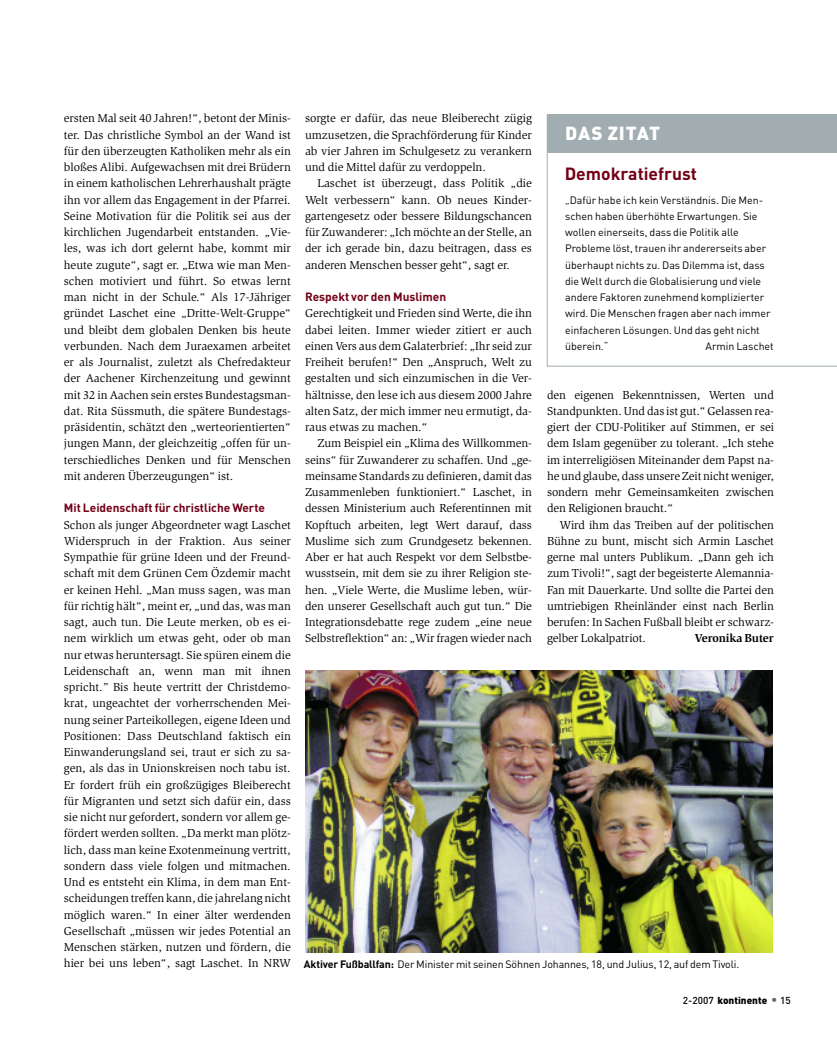
<style>
.page{position:relative;width:837px;height:1049px;background:#fff}
.page>*{position:absolute;margin:0;border:0;box-sizing:border-box;transform-origin:0 0}
.t1{font:900 18.75px "DIN Pro";letter-spacing:.05em;color:#fff}
.t2{font:700 17.5px "DIN Pro";color:#720016}
.t3{font:11.88px/16.2px "Slimbach Std";color:#000;text-align:justify}
.t4{font:700 11.88px "DIN Pro";color:#720016}
.t5{font:700 11.88px "Slimbach Std";letter-spacing:-.005em;color:#000}
.t6{font:10.62px/16.2px "DIN Pro";color:#000}
.t7{font:900 10px "DIN Pro";color:#000}
.s1{font-weight:700}
.s2{font-weight:500}
.s3{font-weight:500;font-size:12.5px;color:#666}
</style>
<div class="page">
<svg style="left:546px;top:153px;width:290px;height:214px"></svg>
<div style="left:546px;top:114px;width:290px;height:39px;background:#a1adb0"></div>
<img style="left:305px;top:670px;width:467px;height:282px">
<p class="t3" style="left:64px;top:111px;width:228px">ersten Mal seit 40 Jahren!“, betont der Minis&shy;ter. Das christliche Symbol an der Wand ist für den überzeugten Katholiken mehr als ein bloßes Alibi. Aufgewachsen mit drei Brüdern in einem katholischen Lehrerhaushalt prägte ihn vor allem das Engagement in der Pfarrei.<br>Seine Motivation für die Politik sei aus der kirchlichen Jugendarbeit entstanden. „Vie&shy;les, was ich dort gelernt habe, kommt mir heute zugute“, sagt er. „Etwa wie man Men&shy;schen motiviert und führt. So etwas lernt man nicht in der Schule.“ Als 17-Jähriger gründet Laschet eine „Dritte-Welt-Gruppe“ und bleibt dem globalen Denken bis heute verbunden. Nach dem Juraexamen arbeitet er als Journalist, zuletzt als Chefredakteur der Aachener Kirchenzeitung und gewinnt mit 32 in Aachen sein erstes Bundestagsman&shy;dat. Rita Süssmuth, die spätere Bundestags&shy;präsidentin, schätzt den „werteorientierten“ jungen Mann, der gleichzeitig „offen für un&shy;terschiedliches Denken und für Menschen mit anderen Überzeugungen“ ist.</p>
<p class="t4" style="left:64px;top:501px;width:202px">Mit Leidenschaft für christliche Werte</p>
<p class="t3" style="left:64px;top:517px;width:228px">Schon als junger Abgeordneter wagt Laschet Widerspruch in der Fraktion. Aus seiner Sympathie für grüne Ideen und der Freund&shy;schaft mit dem Grünen Cem Özdemir macht er keinen Hehl. „Man muss sagen, was man für richtig hält“, meint er, „und das, was man sagt, auch tun. Die Leute merken, ob es ei&shy;nem wirklich um etwas geht, oder ob man nur etwas heruntersagt. Sie spüren einem die Leidenschaft an, wenn man mit ihnen spricht.” Bis heute vertritt der Christdemo&shy;krat, ungeachtet der vorherrschenden Mei&shy;nung seiner Parteikollegen, eigene Ideen und Positionen: Dass Deutschland faktisch ein Einwanderungsland sei, traut er sich zu sa&shy;gen, als das in Unionskreisen noch tabu ist.<br>Er fordert früh ein großzügiges Bleiberecht für Migranten und setzt sich dafür ein, dass sie nicht nur gefordert, sondern vor allem ge&shy;fördert werden sollten. „Da merkt man plötz&shy;lich, dass man keine Exotenmeinung vertritt, sondern dass viele folgen und mitmachen.<br>Und es entsteht ein Klima, in dem man Ent&shy;scheidungen treffen kann, die jahrelang nicht möglich waren.“ In einer älter werdenden Gesellschaft „müssen wir jedes Potential an Menschen stärken, nutzen und fördern, die hier bei uns leben“, sagt Laschet. In NRW</p>
<p class="t3" style="left:305px;top:111px;width:228px">sorgte er dafür, das neue Bleiberecht zügig umzusetzen, die Sprachförderung für Kinder ab vier Jahren im Schulgesetz zu verankern und die Mittel dafür zu verdoppeln.</p>
<p class="t3" style="left:305px;top:176px;width:228px;text-indent:12px">Laschet ist überzeugt, dass Politik „die Welt verbessern“ kann. Ob neues Kinder&shy;gartengesetz oder bessere Bildungschancen für Zuwanderer: „Ich möchte an der Stelle, an der ich gerade bin, dazu beitragen, dass es anderen Menschen besser geht“, sagt er.</p>
<p class="t4" style="left:305px;top:290px;width:143px">Respekt vor den Muslimen</p>
<p class="t3" style="left:305px;top:306px;width:228px">Gerechtigkeit und Frieden sind Werte, die ihn dabei leiten. Immer wieder zitiert er auch einen Vers aus dem Galaterbrief: „Ihr seid zur Freiheit berufen!“ Den „Anspruch, Welt zu gestalten und sich einzumischen in die Ver&shy;hältnisse, den lese ich aus diesem 2000 Jahre alten Satz, der mich immer neu ermutigt, da&shy;raus etwas zu machen.“</p>
<p class="t3" style="left:305px;top:436px;width:228px;text-indent:12px">Zum Beispiel ein „Klima des Willkommen&shy;seins“ für Zuwanderer zu schaffen. Und „ge&shy;meinsame Standards zu definieren, damit das Zusammenleben funktioniert.“ Laschet, in dessen Ministerium auch Referentinnen mit Kopftuch arbeiten, legt Wert darauf, dass Muslime sich zum Grundgesetz bekennen.<br>Aber er hat auch Respekt vor dem Selbstbe&shy;wusstsein, mit dem sie zu ihrer Religion ste&shy;hen. „Viele Werte, die Muslime leben, wür&shy;den unserer Gesellschaft auch gut tun.“ Die Integrationsdebatte rege zudem „eine neue Selbstreflektion“ an: „Wir fragen wieder nach</p>
<h1 class="t1" style="left:564px;top:122px;width:96px">DAS ZITAT</h1>
<h2 class="t2" style="left:564px;top:163px;width:134px">Demokratiefrust</h2>
<p class="t6" style="left:565px;top:192px;width:207px">„Dafür habe ich kein Verständnis. Die Men&shy;schen haben überhöhte Erwartungen. Sie wollen einerseits, dass die Politik alle Probleme löst, trauen ihr andererseits aber überhaupt nichts zu. Das Dilemma ist, dass die Welt durch die Globalisierung und viele andere Faktoren zunehmend komplizierter wird. Die Menschen fragen aber nach immer einfacheren Lösungen. Und das geht nicht überein.“</p>
<p class="t6" style="left:705px;top:338px;width:70px">Armin Laschet</p>
<p class="t3" style="left:546px;top:387px;width:228px">den eigenen Bekenntnissen, Werten und Standpunkten. Und das ist gut.“ Gelassen rea&shy;giert der CDU-Politiker auf Stimmen, er sei dem Islam gegenüber zu tolerant. „Ich stehe im interreligiösen Miteinander dem Papst na&shy;he und glaube, dass unsereZeit nichtweniger, sondern mehr Gemeinsamkeiten zwischen den Religionen braucht.“</p>
<p class="t3" style="left:546px;top:517px;width:228px;text-indent:12px">Wird ihm das Treiben auf der politischen Bühne zu bunt, mischt sich Armin Laschet gerne mal unters Publikum. „Dann geh ich zum Tivoli!“, sagt der begeisterte Alemannia-Fan mit Dauerkarte. Und sollte die Partei den umtriebigen Rheinländer einst nach Berlin berufen: In Sachen Fußball bleibt er schwarz&shy;gelber Lokalpatriot.</p>
<p class="t5" style="left:694px;top:634px;width:81px">VeronikaButer</p>
<p class="t6" style="left:304px;top:955px;width:436px"><span class="s1">Aktiver Fußballfan:</span> Der Minister mit seinen Söhnen Johannes, 18, und Julius, 12, auf dem Tivoli.</p>
<p class="t7" style="left:682px;top:994px;width:109px"><span class="s2">2-2007</span> kontinente <span class="s3">•</span> <span class="s2">15</span></p>
</div>
